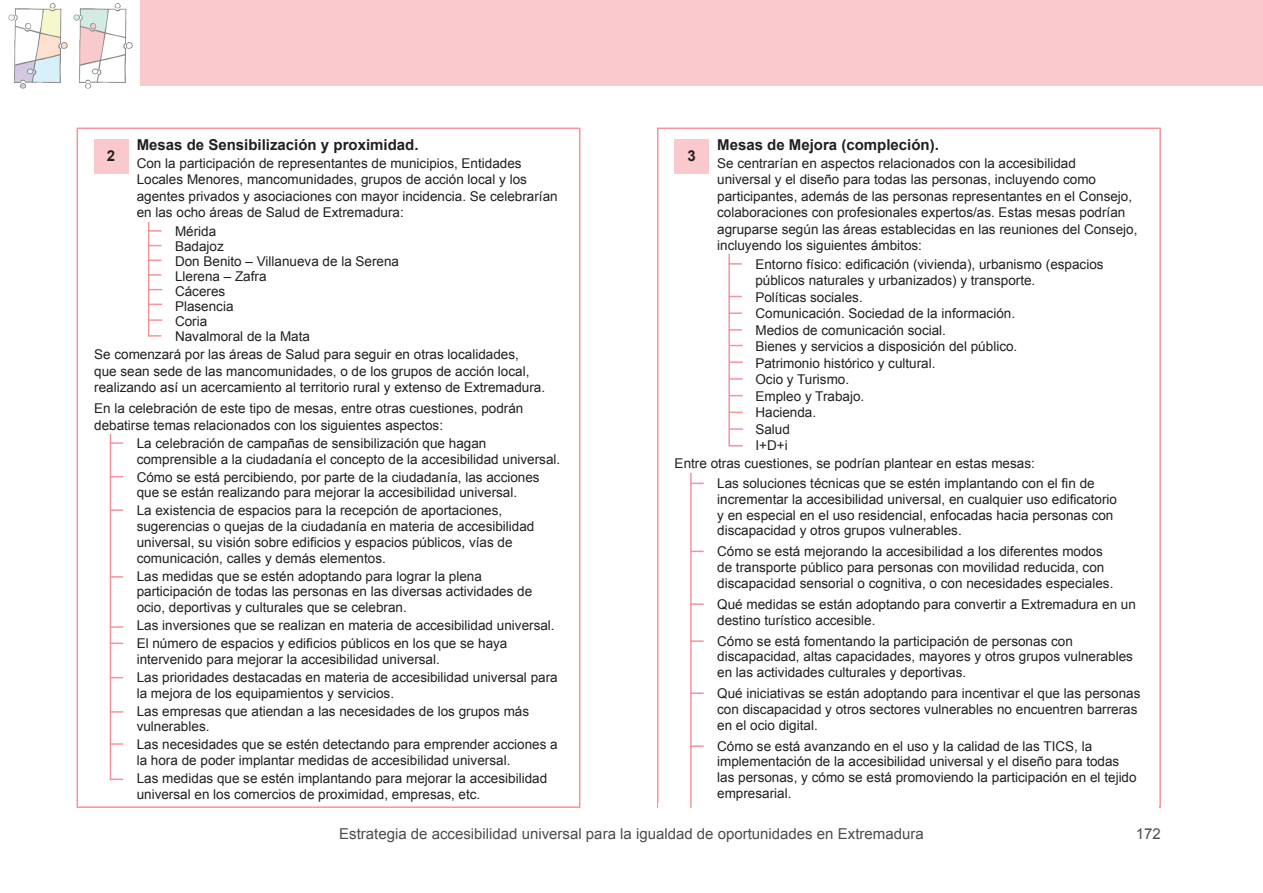
<style>
.page{position:relative;width:1263px;height:893px;background:#fff}
.page>*{position:absolute;margin:0;border:0;box-sizing:border-box;transform-origin:0 0}
.t1{font:15px "Arial";color:#4b4c4d}
.t2{font:700 15px "Arial";color:#231f20}
.t3{font:13.5px/16.5px "Arial";color:#231f20}
</style>
<div class="page">
<img style="left:8px;top:3px;width:125px;height:86px">
<div style="left:140px;top:0;width:1123px;height:85px;background:#fac9ce"></div>
<div style="left:77px;top:128px;width:503px;height:680px;border:2px solid #f5949d"></div>
<div style="left:94px;top:139px;width:34px;height:34px;background:#fac9ce"></div>
<div style="left:675px;top:139px;width:34px;height:34px;background:#fac9ce"></div>
<svg style="left:111px;top:442px;width:12px;height:2px"></svg>
<svg style="left:692px;top:483px;width:12px;height:1px"></svg>
<svg style="left:111px;top:711px;width:12px;height:2px"></svg>
<svg style="left:692px;top:745px;width:12px;height:2px"></svg>
<svg style="left:111px;top:677px;width:12px;height:1px"></svg>
<svg style="left:111px;top:743px;width:12px;height:2px"></svg>
<svg style="left:111px;top:476px;width:12px;height:1px"></svg>
<svg style="left:111px;top:509px;width:12px;height:2px"></svg>
<svg style="left:692px;top:551px;width:12px;height:1px"></svg>
<svg style="left:111px;top:576px;width:12px;height:2px"></svg>
<svg style="left:692px;top:603px;width:12px;height:2px"></svg>
<svg style="left:111px;top:626px;width:12px;height:2px"></svg>
<svg style="left:692px;top:640px;width:12px;height:2px"></svg>
<svg style="left:111px;top:643px;width:12px;height:1px"></svg>
<svg style="left:692px;top:692px;width:12px;height:2px"></svg>
<svg style="left:111px;top:778px;width:12px;height:2px"></svg>
<hr style="left:110px;top:434px;width:1px;height:346px;background:#f5949d">
<hr style="left:690px;top:473px;width:2px;height:335px;background:#f5949d">
<svg style="left:149px;top:230px;width:12px;height:2px"></svg>
<svg style="left:730px;top:263px;width:12px;height:2px"></svg>
<svg style="left:149px;top:245px;width:12px;height:1px"></svg>
<svg style="left:730px;top:296px;width:12px;height:1px"></svg>
<svg style="left:149px;top:259px;width:12px;height:2px"></svg>
<svg style="left:730px;top:312px;width:12px;height:2px"></svg>
<svg style="left:149px;top:274px;width:12px;height:2px"></svg>
<svg style="left:730px;top:329px;width:12px;height:2px"></svg>
<svg style="left:149px;top:289px;width:13px;height:1px"></svg>
<svg style="left:730px;top:345px;width:13px;height:1px"></svg>
<svg style="left:149px;top:304px;width:13px;height:1px"></svg>
<svg style="left:730px;top:361px;width:13px;height:2px"></svg>
<svg style="left:730px;top:412px;width:13px;height:1px"></svg>
<svg style="left:149px;top:319px;width:13px;height:2px"></svg>
<svg style="left:730px;top:378px;width:13px;height:2px"></svg>
<svg style="left:730px;top:428px;width:13px;height:2px"></svg>
<svg style="left:149px;top:335px;width:12px;height:2px"></svg>
<svg style="left:730px;top:395px;width:13px;height:1px"></svg>
<svg style="left:730px;top:445px;width:13px;height:1px"></svg>
<hr style="left:148px;top:222px;width:1px;height:115px;background:#f5949d">
<hr style="left:728px;top:254px;width:2px;height:192px;background:#f5949d">
<p class="t2" style="left:137px;top:135px;width:283px">Mesas de Sensibilización y proximidad.</p>
<p class="t2" style="left:717px;top:135px;width:223px">Mesas de Mejora (compleción).</p>
<p class="t2" style="left:107px;top:146px;width:10px">2</p>
<p class="t2" style="left:687px;top:146px;width:10px">3</p>
<p class="t3" style="left:137px;top:155px;width:422px">Con la participación de representantes de municipios, Entidades Locales Menores, mancomunidades, grupos de acción local y los agentes privados y asociaciones con mayor incidencia. Se celebrarían en las ocho áreas de Salud de Extremadura:</p>
<p class="t3" style="left:717px;top:155px;width:422px">Se centrarían en aspectos relacionados con la accesibilidad<br>universal y el diseño para todas las personas, incluyendo como participantes, además de las personas representantes en el Consejo, colaboraciones con profesionales expertos/as. Estas mesas podrían agruparse según las áreas establecidas en las reuniones del Consejo, incluyendo los siguientes ámbitos:</p>
<p class="t3" style="left:175px;top:223px;width:226px;line-height:15px">Mérida<br>Badajoz<br>Don Benito – Villanueva de la Serena<br>Llerena – Zafra<br>Cáceres<br>Plasencia<br>Coria<br>Navalmoral de la Mata</p>
<p class="t3" style="left:755px;top:256px;width:350px">Entorno físico: edificación (vivienda), urbanismo (espacios públicos naturales y urbanizados) y transporte.<br>Políticas sociales.<br>Comunicación. Sociedad de la información.<br>Medios de comunicación social.<br>Bienes y servicios a disposición del público.<br>Patrimonio histórico y cultural.<br>Ocio y Turismo.<br>Empleo y Trabajo.<br>Hacienda.<br>Salud<br>I+D+i</p>
<p class="t3" style="left:94px;top:346px;width:452px">Se comenzará por las áreas de Salud para seguir en otras localidades,<br>que sean sede de las mancomunidades, o de los grupos de acción local, realizando así un acercamiento al territorio rural y extenso de Extremadura.</p>
<p class="t3" style="left:94px;top:400px;width:431px">En la celebración de este tipo de mesas, entre otras cuestiones, podrán debatirse temas relacionados con los siguientes aspectos:</p>
<p class="t3" style="left:137px;top:435px;width:425px;line-height:15.8px">La celebración de campañas de sensibilización que hagan comprensible a la ciudadanía el concepto de la accesibilidad universal.</p>
<p class="t3" style="left:137px;top:469px;width:404px;line-height:15.8px">Cómo se está percibiendo, por parte de la ciudadanía, las acciones que se están realizando para mejorar la accesibilidad universal.</p>
<p class="t3" style="left:137px;top:503px;width:399px;line-height:15.8px">La existencia de espacios para la recepción de aportaciones, sugerencias o quejas de la ciudadanía en materia de accesibilidad universal, su visión sobre edificios y espacios públicos, vías de comunicación, calles y demás elementos.</p>
<p class="t3" style="left:137px;top:568px;width:397px;line-height:15.8px">Las medidas que se estén adoptando para lograr la plena participación de todas las personas en las diversas actividades de ocio, deportivas y culturales que se celebran.</p>
<p class="t3" style="left:137px;top:616px;width:419px;line-height:18px">Las inversiones que se realizan en materia de accesibilidad universal.<br>El número de espacios y edificios públicos en los que se haya</p>
<p class="t3" style="left:137px;top:650px;width:422px;line-height:18px">intervenido para mejorar la accesibilidad universal.<br>Las prioridades destacadas en materia de accesibilidad universal para</p>
<p class="t3" style="left:137px;top:684px;width:394px;line-height:18px">la mejora de los equipamientos y servicios.<br>Las empresas que atiendan a las necesidades de los grupos más</p>
<p class="t3" style="left:137px;top:718px;width:422px;line-height:18px">vulnerables.<br>Las necesidades que se estén detectando para emprender acciones a</p>
<p class="t3" style="left:137px;top:751px;width:412px;line-height:18px">la hora de poder implantar medidas de accesibilidad universal.<br>Las medidas que se estén implantando para mejorar la accesibilidad</p>
<p class="t3" style="left:137px;top:786px;width:345px">universal en los comercios de proximidad, empresas, etc.</p>
<p class="t3" style="left:675px;top:455px;width:362px">Entre otras cuestiones, se podrían plantear en estas mesas:</p>
<p class="t3" style="left:717px;top:476px;width:401px;line-height:15.8px">Las soluciones técnicas que se estén implantando con el fin de incrementar la accesibilidad universal, en cualquier uso edificatorio y en especial en el uso residencial, enfocadas hacia personas con discapacidad y otros grupos vulnerables.</p>
<p class="t3" style="left:717px;top:544px;width:398px;line-height:15.8px">Cómo se está mejorando la accesibilidad a los diferentes modos de transporte público para personas con movilidad reducida, con discapacidad sensorial o cognitiva, o con necesidades especiales.</p>
<p class="t3" style="left:717px;top:596px;width:420px;line-height:15.8px">Qué medidas se están adoptando para convertir a Extremadura en un destino turístico accesible.</p>
<p class="t3" style="left:717px;top:633px;width:417px;line-height:15.8px">Cómo se está fomentando la participación de personas con discapacidad, altas capacidades, mayores y otros grupos vulnerables en las actividades culturales y deportivas.</p>
<p class="t3" style="left:717px;top:686px;width:425px;line-height:15.8px">Qué iniciativas se están adoptando para incentivar el que las personas con discapacidad y otros sectores vulnerables no encuentren barreras en el ocio digital.</p>
<p class="t3" style="left:717px;top:738px;width:421px;line-height:15.8px">Cómo se está avanzando en el uso y la calidad de las TICS, la implementación de la accesibilidad universal y el diseño para todas las personas, y cómo se está promoviendo la participación en el tejido empresarial.</p>
<p class="t1" style="left:339px;top:824px;width:586px">Estrategia de accesibilidad universal para la igualdad de oportunidades en Extremadura</p>
<p class="t1" style="left:1136px;top:824px;width:27px">172</p>
</div>
